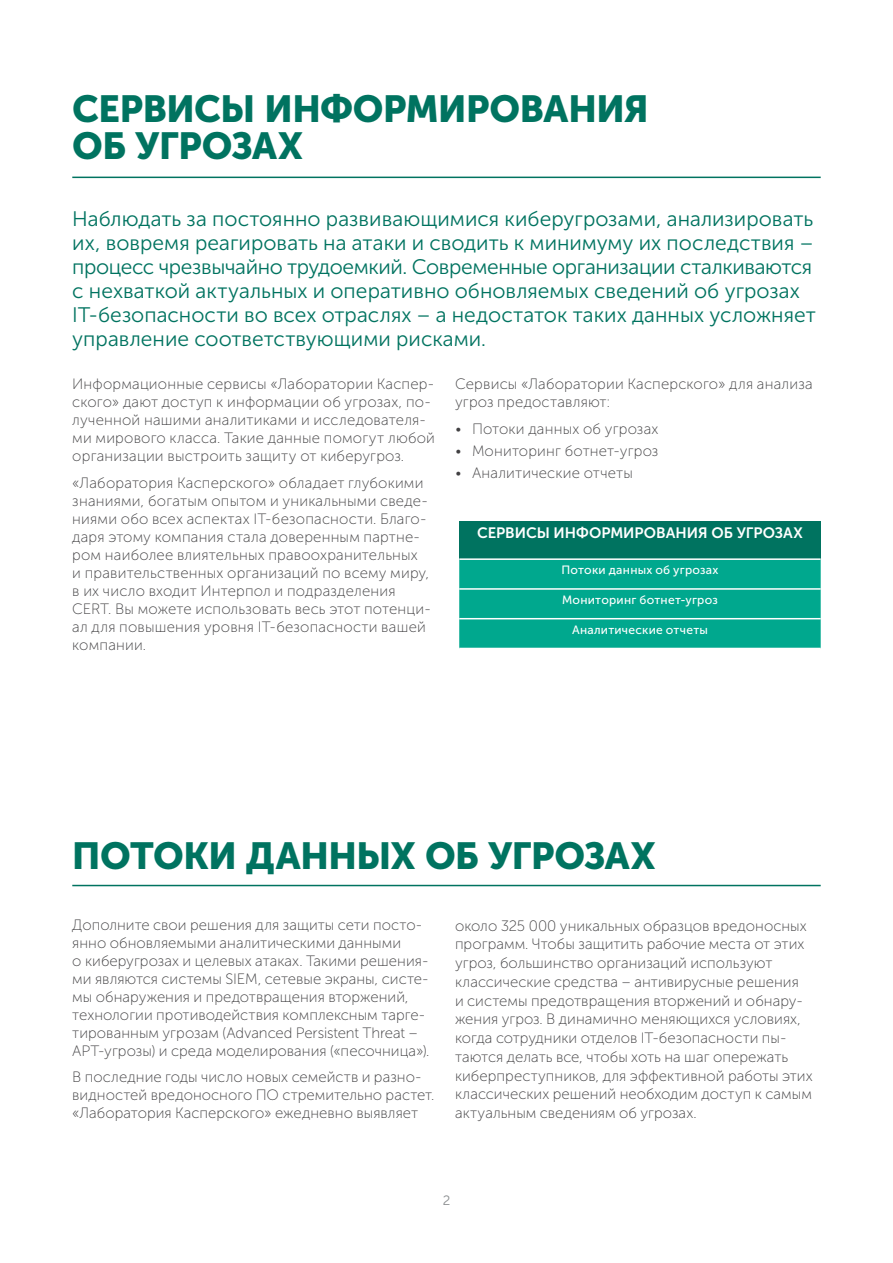
<style>
.page{position:relative;width:893px;height:1263px;background:#fff}
.page>*{position:absolute;margin:0;border:0;box-sizing:border-box;transform-origin:0 0}
.t1{font:37.5px/37.5px "Museo Sans Cyrl 900";letter-spacing:-.01em;color:#007360}
.t2{font:21px/24px "Museo Sans Cyrl 300";color:#007360}
.t3{font:15px/18px "Museo Sans Cyrl 100";letter-spacing:.005em;color:#414042}
.t4{font:15px "Museo Sans Cyrl 700";color:#fff}
.t5{font:13.5px "Museo Sans Cyrl 300";color:#8b8e90}
.t6{font:12px "Museo Sans Cyrl 500";letter-spacing:.02em;color:#fff}
</style>
<div class="page">
<hr style="left:72px;top:885px;width:749px;height:1px;background:#007360">
<hr style="left:72px;top:177px;width:749px;height:1px;background:#007360">
<div style="left:459px;top:521px;width:362px;height:38px;background:#007360"></div>
<div style="left:459px;top:560px;width:362px;height:88px;background:#00a88e"></div>
<hr style="left:459px;top:558px;width:362px;height:2px;background:#fff">
<hr style="left:459px;top:588px;width:362px;height:2px;background:#fff">
<hr style="left:459px;top:618px;width:362px;height:1px;background:#fff">
<h1 class="t1" style="left:72px;top:90px;width:578px">СЕРВИСЫ ИНФОРМИРОВАНИЯ<br>ОБ УГРОЗАХ</h1>
<p class="t2" style="left:72px;top:207px;width:745px">Наблюдать за постоянно развивающимися киберугрозами, анализировать их, вовремя реагировать на атаки и сводить к минимуму их последствия – процесс чрезвычайно трудоемкий. Современные организации сталкиваются с нехваткой актуальных и оперативно обновляемых сведений об угрозах IT-безопасности во всех отраслях – а недостаток таких данных усложняет управление соответствующими рисками.</p>
<p class="t3" style="left:72px;top:375px;width:364px">Информационные сервисы «Лаборатории Каспер&shy;ского» дают доступ к информации об угрозах, по&shy;лученной нашими аналитиками и исследователя&shy;ми мирового класса. Такие данные помогут любой организации выстроить защиту от киберугроз.</p>
<p class="t3" style="left:72px;top:474px;width:360px">«Лаборатория Касперского» обладает глубокими знаниями, богатым опытом и уникальными сведе&shy;ниями обо всех аспектах IT-безопасности. Благо&shy;даря этому компания стала доверенным партне&shy;ром наиболее влиятельных правоохранительных<br>и правительственных организаций по всему миру, в их число входит Интерпол и подразделения CERT. Вы можете использовать весь этот потенци&shy;ал для повышения уровня IT-безопасности вашей компании.</p>
<p class="t3" style="left:455px;top:375px;width:359px">Сервисы «Лаборатории Касперского» для анализа угроз предоставляют:</p>
<p class="t3" style="left:455px;top:420px;width:205px">• Потоки данных об угрозах</p>
<p class="t3" style="left:455px;top:442px;width:205px">• Мониторинг ботнет-угроз</p>
<p class="t3" style="left:455px;top:464px;width:179px">• Аналитические отчеты</p>
<p class="t4" style="left:477px;top:525px;width:327px">СЕРВИСЫ ИНФОРМИРОВАНИЯ ОБ УГРОЗАХ</p>
<p class="t6" style="left:561px;top:563px;width:159px">Потоки данных об угрозах</p>
<p class="t6" style="left:562px;top:593px;width:157px">Мониторинг ботнет-угроз</p>
<p class="t6" style="left:572px;top:623px;width:137px">Аналитические отчеты</p>
<h1 class="t1" style="left:72px;top:837px;width:585px">ПОТОКИ ДАННЫХ ОБ УГРОЗАХ</h1>
<p class="t3" style="left:72px;top:916px;width:359px">Дополните свои решения для защиты сети посто&shy;янно обновляемыми аналитическими данными<br>о киберугрозах и целевых атаках. Такими решения&shy;ми являются системы SIEM, сетевые экраны, систе&shy;мы обнаружения и предотвращения вторжений, технологии противодействия комплексным тарге&shy;тированным угрозам (Advanced Persistent Threat – APT-угрозы) и среда моделирования («песочница»).</p>
<p class="t3" style="left:72px;top:1068px;width:363px">В последние годы число новых семейств и разно&shy;видностей вредоносного ПО стремительно растет. «Лаборатория Касперского» ежедневно выявляет</p>
<p class="t3" style="left:455px;top:916px;width:359px;line-height:18.8px">около 325 000 уникальных образцов вредоносных программ. Чтобы защитить рабочие места от этих угроз, большинство организаций используют классические средства – антивирусные решения<br>и системы предотвращения вторжений и обнару&shy;жения угроз. В динамично меняющихся условиях, когда сотрудники отделов IT-безопасности пы&shy;таются делать все, чтобы хоть на шаг опережать киберпреступников, для эффективной работы этих классических решений необходим доступ к самым актуальным сведениям об угрозах.</p>
<p class="t5" style="left:443px;top:1193px;width:9px">2</p>
</div>
